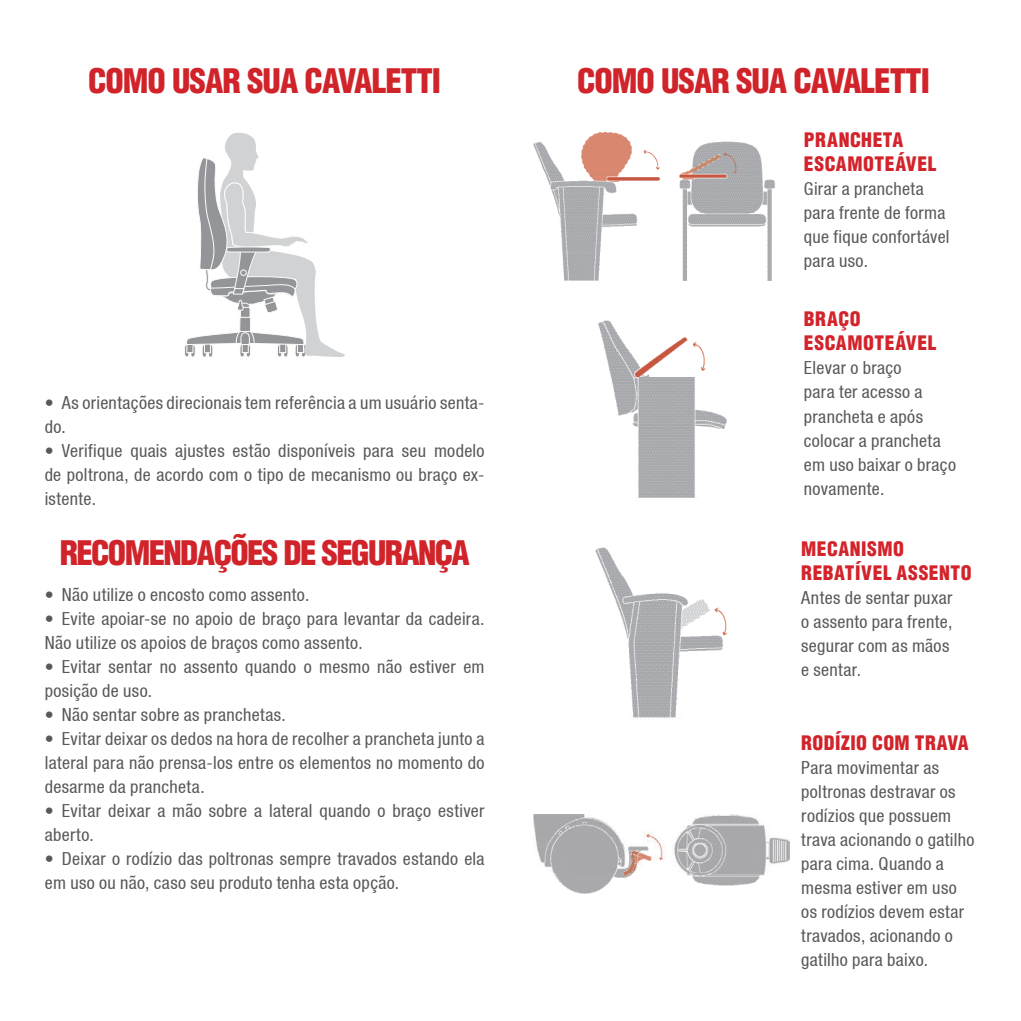
<style>
.page{position:relative;width:1021px;height:1021px;background:#fff}
.page>*{position:absolute;margin:0;border:0;box-sizing:border-box;transform-origin:0 0}
.t1{font:700 condensed 33px "Helvetica 57";letter-spacing:-.03em;color:#d1232a}
.t2{font:700 condensed 33px "Helvetica 57";letter-spacing:-.05em;color:#d1232a}
.t3{font:700 condensed 19.5px/24px "Helvetica 57";letter-spacing:.025em;color:#d3232b}
.t4{font:700 condensed 19.5px "Helvetica 57";letter-spacing:.025em;color:#d1232a}
.t5{font:condensed 18px/24px "Helvetica 57";letter-spacing:.02em;color:#57585a}
.s1{color:#d1232a}
</style>
<div class="page">
<svg style="left:185px;top:133px;width:160px;height:224px"></svg>
<img style="left:598px;top:320px;width:128px;height:177px">
<img style="left:596px;top:547px;width:130px;height:171px">
<img style="left:533px;top:133px;width:242px;height:147px">
<img style="left:533px;top:814px;width:256px;height:79px">
<h1 class="t1" style="left:88px;top:60px;width:354px">COMO USAR SUA CAVALETTI</h1>
<p class="t5" style="left:45px;top:390px;width:441px">• As orientações direcionais tem referência a um usuário senta&shy;do.</p>
<p class="t5" style="left:45px;top:438px;width:441px;text-align:justify">• Verifique quais ajustes estão disponíveis para seu modelo de poltrona, de acordo com o tipo de mecanismo ou braço ex&shy;istente.</p>
<h1 class="t2" style="left:60px;top:531px;width:411px">RECOMENDAÇÕES DE SEGURANÇA</h1>
<p class="t5" style="left:45px;top:582px;width:266px">• Não utilize o encosto como assento.</p>
<p class="t5" style="left:45px;top:606px;width:441px">• Evite apoiar-se no apoio de braço para levantar da cadeira.<br>Não utilize os apoios de braços como assento.</p>
<p class="t5" style="left:45px;top:654px;width:441px">• Evitar sentar no assento quando o mesmo não estiver em posição de uso.</p>
<p class="t5" style="left:45px;top:702px;width:243px">• Não sentar sobre as pranchetas.</p>
<p class="t5" style="left:45px;top:726px;width:441px;text-align:justify">• Evitar deixar os dedos na hora de recolher a prancheta junto a lateral para não prensa-los entre os elementos no momento do desarme da prancheta.</p>
<p class="t5" style="left:45px;top:798px;width:441px">• Evitar deixar a mão sobre a lateral quando o braço estiver aberto.</p>
<p class="t5" style="left:45px;top:846px;width:441px">• Deixar o rodízio das poltronas sempre travados estando ela em uso ou não, caso seu produto tenha esta opção.</p>
<h1 class="t1" style="left:577px;top:60px;width:354px">COMO USAR SUA CAVALETTI</h1>
<p class="t3" style="left:803px;top:128px;width:134px">PRANCHETA<br>ESCAMOTEÁVE<span class="s1">L</span></p>
<p class="t5" style="left:803px;top:177px;width:147px">Girar a prancheta para frente de forma que fique confortável para uso.</p>
<p class="t3" style="left:803px;top:307px;width:134px">BRAÇO<br>ESCAMOTEÁVEL</p>
<p class="t5" style="left:803px;top:356px;width:154px">Elevar o braço<br>para ter acesso a prancheta e após colocar a prancheta em uso baixar o braço novamente.</p>
<p class="t3" style="left:801px;top:537px;width:172px">MECANISMO<br>REBATÍVEL ASSENTO</p>
<p class="t5" style="left:801px;top:585px;width:153px">Antes de sentar puxar o assento para frente, segurar com as mãos e sentar.</p>
<p class="t4" style="left:801px;top:730px;width:169px">RODÍZIO COM TRAVA</p>
<p class="t5" style="left:801px;top:755px;width:175px">Para movimentar as poltronas destravar os rodízios que possuem trava acionando o gatilho para cima. Quando a mesma estiver em uso os rodízios devem estar travados, acionando o gatilho para baixo.</p>
</div>
